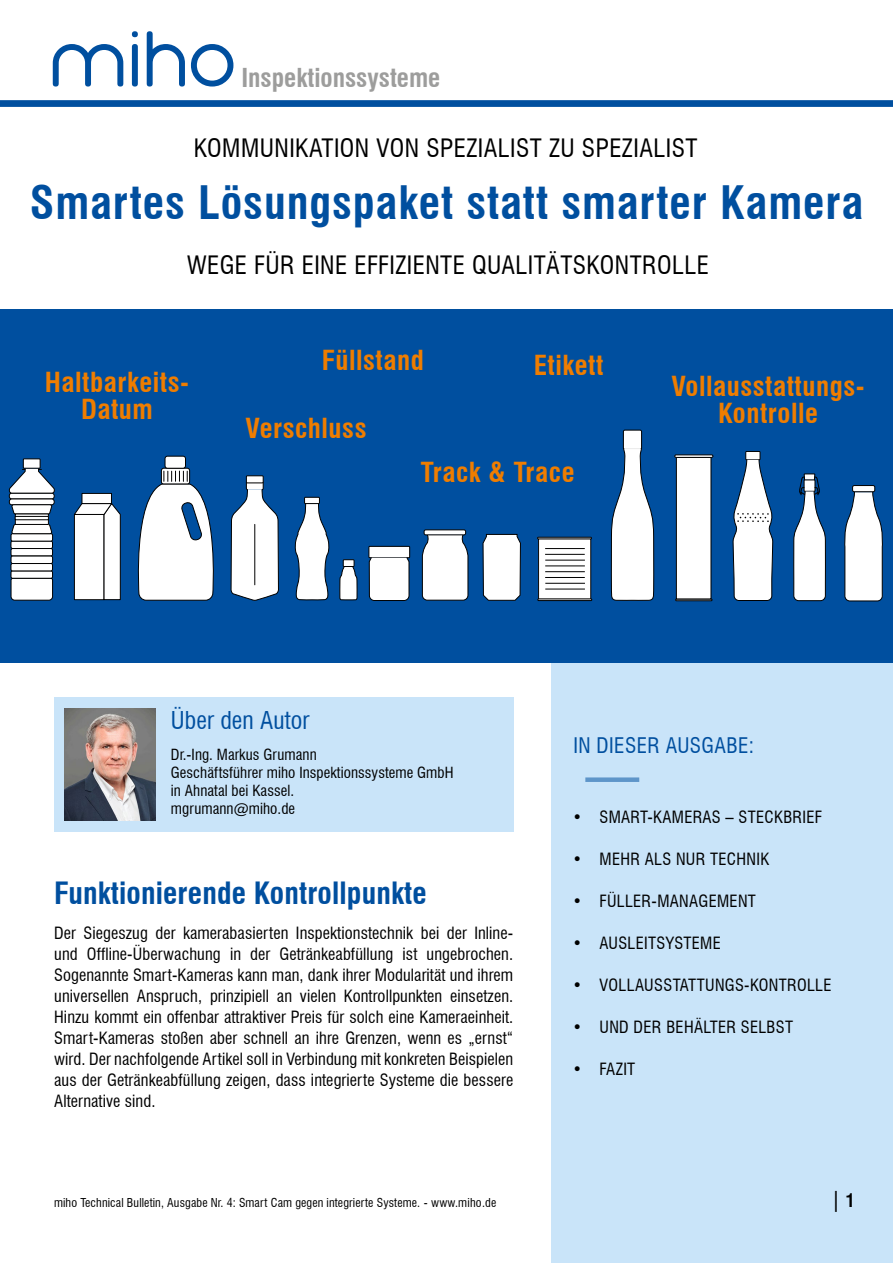
<style>
.page{position:relative;width:893px;height:1263px;background:#fff}
.page>*{position:absolute;margin:0;border:0;box-sizing:border-box;transform-origin:0 0}
.t1{font:72px "miho";color:#004f9f}
.t2{font:700 condensed 45px "Swiss 721 BT";letter-spacing:.02em;color:#004f9f}
.t3{font:700 condensed 30px "Swiss 721 BT";letter-spacing:.005em;color:#004f9f}
.t4{font:700 condensed 27px/27px "Swiss 721 BT";letter-spacing:.02em;color:#ef7d00;text-align:center}
.t5{font:700 condensed 25.5px "Swiss 721 BT";color:#9d9d9c}
.t6{font:condensed 24.75px "Swiss 721 BT";letter-spacing:.02em;color:#000}
.t7{font:condensed 24px "Swiss 721 BT";letter-spacing:.005em;color:#004f9f}
.t8{font:condensed 21px "Swiss 721 BT";letter-spacing:.02em;color:#004f9f}
.t9{font:condensed 21px "Swiss 721 BT";color:#000}
.t10{font:condensed 16.5px/21px "Swiss 721 BT";letter-spacing:.02em;color:#000;text-align:justify}
.t11{font:condensed 15px/18px "Swiss 721 BT";letter-spacing:.005em;color:#000}
.t12{font:condensed 12px "Swiss 721 BT";letter-spacing:.01em;color:#000}
.s1{font-weight:700;font-size:18px}
</style>
<div class="page">
<div style="left:54px;top:697px;width:459px;height:135px;background:#c9e4f9"></div>
<img style="left:65px;top:708px;width:90px;height:112px">
<div style="left:552px;top:654px;width:341px;height:609px;background:#c9e4f9"></div>
<div style="left:0;top:309px;width:893px;height:353px;background:#004f9f"></div>
<svg style="left:73px;top:502px;width:48px;height:98px"></svg>
<div style="left:82px;top:493px;width:29px;height:10px;background:#fff"></div>
<div style="left:82px;top:493px;width:30px;height:11px;border:1px solid #000"></div>
<div style="left:746px;top:451px;width:14px;height:9px;background:#fff"></div>
<div style="left:745px;top:451px;width:15px;height:9px;border:1px solid #000"></div>
<svg style="left:732px;top:459px;width:42px;height:142px"></svg>
<div style="left:369px;top:546px;width:41px;height:12px;background:#fff"></div>
<div style="left:368px;top:546px;width:42px;height:12px;border:1px solid #000"></div>
<svg style="left:368px;top:556px;width:42px;height:45px"></svg>
<svg style="left:793px;top:473px;width:33px;height:128px"></svg>
<div style="left:11px;top:548px;width:42px;height:8px;background:#fff;border-radius:2px"></div>
<div style="left:11px;top:548px;width:42px;height:8px;border:1px solid #000;border-radius:2px"></div>
<div style="left:11px;top:541px;width:41px;height:7px;background:#fff;border-radius:2px"></div>
<div style="left:11px;top:541px;width:42px;height:8px;border:1px solid #000;border-radius:2px"></div>
<div style="left:11px;top:534px;width:42px;height:7px;background:#fff;border-radius:2px"></div>
<div style="left:11px;top:533px;width:42px;height:9px;border:1px solid #000;border-radius:2px"></div>
<div style="left:11px;top:571px;width:42px;height:7px;background:#fff;border-radius:2px"></div>
<div style="left:11px;top:570px;width:42px;height:9px;border:1px solid #000;border-radius:2px"></div>
<div style="left:11px;top:563px;width:41px;height:8px;background:#fff;border-radius:2px"></div>
<div style="left:11px;top:563px;width:42px;height:8px;border:1px solid #000;border-radius:2px"></div>
<div style="left:11px;top:556px;width:42px;height:7px;background:#fff;border-radius:2px"></div>
<div style="left:11px;top:556px;width:42px;height:8px;border:1px solid #000;border-radius:2px"></div>
<svg style="left:10px;top:577px;width:43px;height:24px"></svg>
<div style="left:9px;top:493px;width:45px;height:6px;background:#fff;border-radius:2px"></div>
<div style="left:9px;top:493px;width:46px;height:6px;border:1px solid #000;border-radius:2px"></div>
<div style="left:9px;top:499px;width:45px;height:6px;background:#fff;border-radius:2px"></div>
<div style="left:9px;top:498px;width:46px;height:7px;border:1px solid #000;border-radius:2px"></div>
<svg style="left:11px;top:524px;width:42px;height:11px"></svg>
<svg style="left:11px;top:504px;width:42px;height:11px"></svg>
<svg style="left:17px;top:515px;width:30px;height:8px"></svg>
<div style="left:15px;top:513px;width:34px;height:12px;border:1px solid #000"></div>
<div style="left:15px;top:516px;width:34px;height:4px;border:1px solid #000"></div>
<div style="left:23px;top:459px;width:17px;height:9px;background:#fff"></div>
<div style="left:23px;top:458px;width:18px;height:11px;border:1px solid #000"></div>
<svg style="left:9px;top:468px;width:46px;height:26px"></svg>
<svg style="left:161px;top:468px;width:29px;height:16px"></svg>
<div style="left:161px;top:468px;width:29px;height:17px;border:1px solid #000;border-radius:2px"></div>
<div style="left:165px;top:456px;width:20px;height:12px;background:#fff;border-radius:2px"></div>
<div style="left:165px;top:456px;width:21px;height:13px;border:1px solid #000;border-radius:2px"></div>
<svg style="left:133px;top:471px;width:86px;height:130px"></svg>
<svg style="left:421px;top:534px;width:48px;height:67px"></svg>
<div style="left:424px;top:530px;width:42px;height:5px;background:#fff;border-radius:2px"></div>
<div style="left:424px;top:529px;width:42px;height:6px;border:1px solid #000;border-radius:2px"></div>
<svg style="left:844px;top:491px;width:41px;height:111px"></svg>
<div style="left:853px;top:485px;width:22px;height:7px;background:#fff;border-radius:2px"></div>
<div style="left:852px;top:485px;width:23px;height:7px;border:1px solid #000;border-radius:2px"></div>
<svg style="left:482px;top:533px;width:39px;height:68px"></svg>
<div style="left:539px;top:539px;width:52px;height:60px;background:#fff"></div>
<div style="left:538px;top:538px;width:53px;height:62px;border:1px solid #000"></div>
<div style="left:537px;top:598px;width:55px;height:3px;border:1px solid #000"></div>
<div style="left:537px;top:537px;width:55px;height:2px;border:1px solid #000"></div>
<div style="left:675px;top:599px;width:37px;height:2px;border:1px solid #000"></div>
<div style="left:676px;top:457px;width:35px;height:142px;background:#fff"></div>
<div style="left:676px;top:457px;width:35px;height:142px;border:1px solid #000"></div>
<div style="left:674px;top:454px;width:39px;height:4px;border:1px solid #000"></div>
<hr style="left:545px;top:548px;width:40px;height:1px;background:#000">
<hr style="left:545px;top:554px;width:40px;height:1px;background:#000">
<hr style="left:545px;top:560px;width:40px;height:1px;background:#000">
<hr style="left:545px;top:565px;width:40px;height:1px;background:#000">
<hr style="left:545px;top:571px;width:40px;height:1px;background:#000">
<hr style="left:545px;top:577px;width:40px;height:1px;background:#000">
<hr style="left:545px;top:583px;width:40px;height:1px;background:#000">
<hr style="left:545px;top:589px;width:40px;height:1px;background:#000">
<svg style="left:294px;top:502px;width:36px;height:138px"></svg>
<div style="left:305px;top:497px;width:14px;height:7px;background:#fff"></div>
<div style="left:304px;top:497px;width:16px;height:7px;border:1px solid #000"></div>
<div style="left:623px;top:430px;width:19px;height:19px;background:#fff;border-radius:2px"></div>
<div style="left:623px;top:430px;width:19px;height:20px;border:1px solid #000;border-radius:2px"></div>
<svg style="left:610px;top:448px;width:44px;height:187px"></svg>
<svg style="left:339px;top:565px;width:19px;height:36px"></svg>
<div style="left:343px;top:560px;width:11px;height:6px;background:#fff"></div>
<div style="left:343px;top:559px;width:11px;height:8px;border:1px solid #000"></div>
<svg style="left:230px;top:309px;width:49px;height:353px"></svg>
<hr style="left:254px;top:524px;width:1px;height:61px;background:#000">
<div style="left:246px;top:476px;width:17px;height:7px;background:#fff"></div>
<div style="left:246px;top:475px;width:18px;height:8px;border:1px solid #000"></div>
<div style="left:585px;top:777px;width:54px;height:5px;background:#5e95c9"></div>
<div style="left:0;top:100px;width:893px;height:7px;background:#004f9f"></div>
<h1 class="t1" style="left:50px;top:20px;width:188px">miho</h1>
<h3 class="t5" style="left:241px;top:62px;width:200px">Inspektionssysteme</h3>
<h3 class="t6" style="left:194px;top:133px;width:505px">KOMMUNIKATION VON SPEZIALIST ZU SPEZIALIST</h3>
<h2 class="t2" style="left:30px;top:175px;width:835px">Smartes Lösungspaket statt smarter Kamera</h2>
<h3 class="t6" style="left:187px;top:250px;width:523px">WEGE FÜR EINE EFFIZIENTE QUALITÄTSKONTROLLE</h3>
<h3 class="t4" style="left:322px;top:347px;width:104px">Füllstand</h3>
<h3 class="t4" style="left:534px;top:352px;width:71px">Etikett</h3>
<h3 class="t4" style="left:45px;top:369px;width:146px">Haltbarkeits-<br>Datum</h3>
<h3 class="t4" style="left:671px;top:373px;width:195px">Vollausstattungs-<br>Kontrolle</h3>
<h3 class="t4" style="left:246px;top:415px;width:122px">Verschluss</h3>
<h3 class="t4" style="left:421px;top:458px;width:155px">Track &amp; Trace</h3>
<h3 class="t7" style="left:171px;top:705px;width:140px">Über den Autor</h3>
<p class="t11" style="left:171px;top:746px;width:284px">Dr.-Ing. Markus Grumann<br>Geschäftsführer miho Inspektionssysteme GmbH in Ahnatal bei Kassel.<br>mgrumann@miho.de</p>
<h3 class="t3" style="left:54px;top:875px;width:374px">Funktionierende Kontrollpunkte</h3>
<p class="t10" style="left:54px;top:922px;width:461px">Der Siegeszug der kamerabasierten Inspektionstechnik bei der Inline&shy;und Offline-Überwachung in der Getränkeabfüllung ist ungebrochen.<br>Sogenannte Smart-Kameras kann man, dank ihrer Modularität und ihrem universellen Anspruch, prinzipiell an vielen Kontrollpunkten einsetzen.<br>Hinzu kommt ein offenbar attraktiver Preis für solch eine Kameraeinheit.<br>Smart-Kameras stoßen aber schnell an ihre Grenzen, wenn es „ernst“ wird. Der nachfolgende Artikel soll in Verbindung mit konkreten Beispielen aus der Getränkeabfüllung zeigen, dass integrierte Systeme die bessere Alternative sind.</p>
<p class="t8" style="left:573px;top:733px;width:182px">IN DIESER AUSGABE:</p>
<p class="t10" style="left:573px;top:807px;width:251px">• SMART-KAMERAS – STECKBRIEF</p>
<p class="t10" style="left:572px;top:849px;width:198px">• MEHR ALS NUR TECHNIK</p>
<p class="t10" style="left:572px;top:891px;width:185px">• FÜLLER-MANAGEMENT</p>
<p class="t10" style="left:572px;top:933px;width:150px">• AUSLEITSYSTEME</p>
<p class="t10" style="left:572px;top:975px;width:260px">• VOLLAUSSTATTUNGS-KONTROLLE</p>
<p class="t10" style="left:572px;top:1017px;width:222px">• UND DER BEHÄLTER SELBST</p>
<p class="t10" style="left:572px;top:1059px;width:64px">• FAZIT</p>
<p class="t12" style="left:54px;top:1195px;width:444px">miho Technical Bulletin, Ausgabe Nr. 4: Smart Cam gegen integrierte Systeme. - www.miho.de</p>
<p class="t9" style="left:831px;top:1186px;width:25px">|<span class="s1">1</span></p>
</div>
